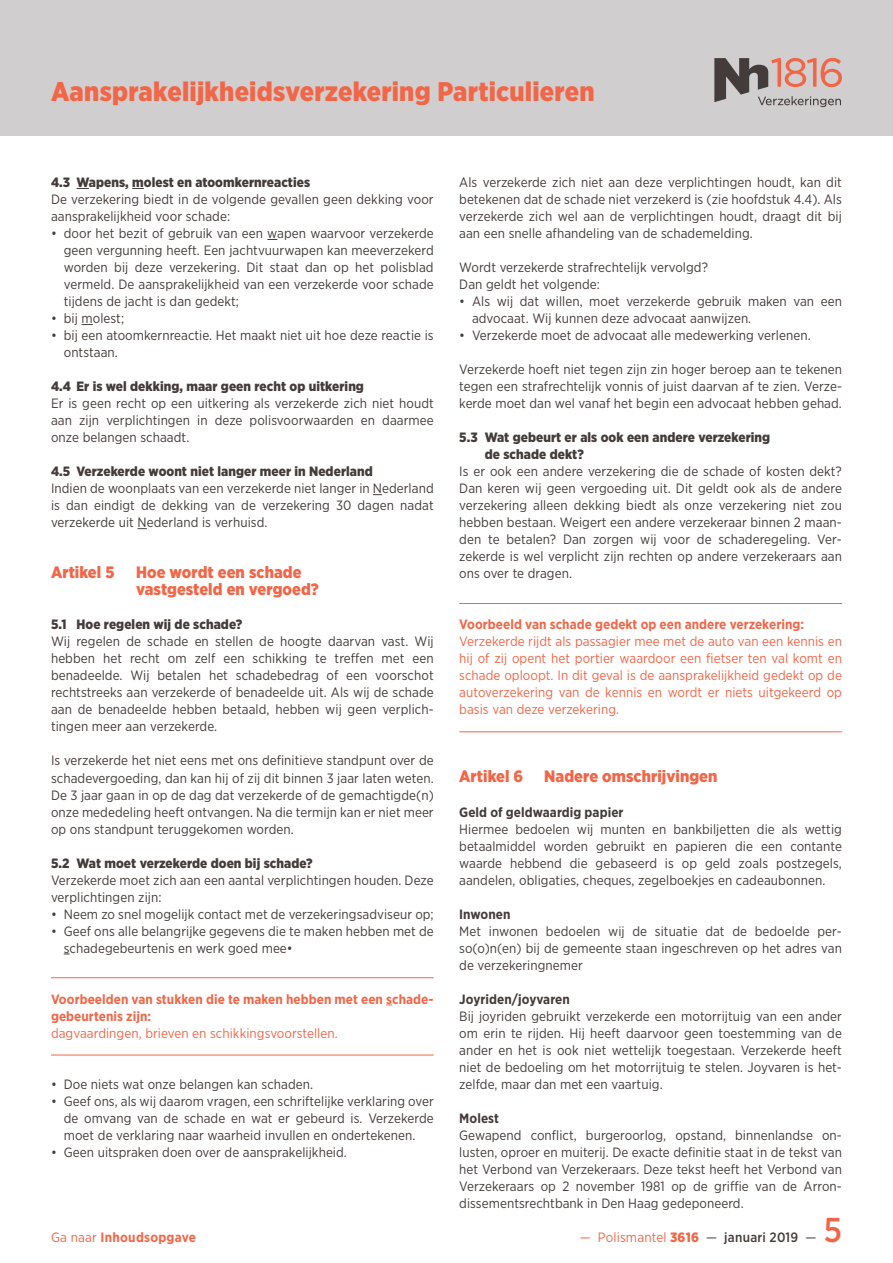
<style>
.page{position:relative;width:893px;height:1263px;background:#fff}
.page>*{position:absolute;margin:0;border:0;box-sizing:border-box;transform-origin:0 0}
.t1{font:500 34.5px "Gotham Narrow";color:#f26648}
.t2{font:900 27px "Gotham Narrow";letter-spacing:.01em;color:#f26648}
.t3{font:900 16.5px/17px "Gotham Narrow";letter-spacing:.005em;color:#f26648}
.t4{font:13.5px/17px "Gotham Narrow";letter-spacing:.005em;color:#443c3a;text-align:justify}
.t5{font:13.5px/17px "Gotham Narrow";letter-spacing:.005em;color:#f26648;text-align:justify}
.t6{font:900 13.5px/17px "Gotham Narrow";letter-spacing:.005em;color:#443c3a}
.t7{font:700 13.5px/17px "Gotham Narrow";letter-spacing:.005em;color:#f26648}
.t8{font:700 13.5px "Gotham Narrow";letter-spacing:.005em;color:#443c3a}
.s1{font-weight:400}
.s2{font-weight:900}
.s3{color:#443c3a}
.s4{font-weight:500;color:#443c3a}
</style>
<div class="page">
<svg style="left:77px;top:188px;width:12px;height:1px"></svg>
<svg style="left:132px;top:188px;width:12px;height:1px"></svg>
<hr style="left:51px;top:977px;width:383px;height:1px;background:#f26648">
<hr style="left:51px;top:1055px;width:383px;height:1px;background:#f26648">
<hr style="left:459px;top:603px;width:383px;height:1px;background:#f26648">
<hr style="left:459px;top:731px;width:383px;height:1px;background:#f26648">
<div style="left:0;top:0;width:893px;height:136px;background:#d0cece"></div>
<svg style="left:714px;top:58px;width:128px;height:49px"></svg>
<h2 class="t2" style="left:51px;top:73px;width:545px">Aansprakelijkheidsverzekering Particulieren</h2>
<p class="t6" style="left:51px;top:174px;width:261px">4.3 Wapens, molest en atoomkernreacties</p>
<p class="t4" style="left:51px;top:191px;width:384px">De verzekering biedt in de volgende gevallen geen dekking voor aansprakelijkheid voor schade:</p>
<p class="t4" style="left:64px;top:225px;width:371px;text-indent:-13px">• door het bezit of gebruik van een wapen waarvoor verzekerde geen vergunning heeft. Een jachtvuurwapen kan meeverzekerd worden bij deze verzekering. Dit staat dan op het polisblad vermeld. De aansprakelijkheid van een verzekerde voor schade tijdens de jacht is dan gedekt;</p>
<p class="t4" style="left:51px;top:310px;width:75px">• bij molest;</p>
<p class="t4" style="left:64px;top:327px;width:371px;text-indent:-13px">• bij een atoomkernreactie. Het maakt niet uit hoe deze reactie is ontstaan.</p>
<p class="t6" style="left:51px;top:378px;width:314px">4.4 Er is wel dekking, maar geen recht op uitkering</p>
<p class="t4" style="left:51px;top:395px;width:384px">Er is geen recht op een uitkering als verzekerde zich niet houdt aan zijn verplichtingen in deze polisvoorwaarden en daarmee onze belangen schaadt.</p>
<p class="t6" style="left:51px;top:463px;width:323px">4.5 Verzekerde woont niet langer meer in Nederland</p>
<p class="t4" style="left:51px;top:480px;width:384px">Indien de woonplaats van een verzekerde niet langer in Nederland is dan eindigt de dekking van de verzekering 30 dagen nadat verzekerde uit Nederland is verhuisd.</p>
<p class="t3" style="left:51px;top:564px;width:65px">Artikel 5</p>
<p class="t3" style="left:136px;top:564px;width:184px">Hoe wordt een schade vastgesteld en vergoed?</p>
<p class="t6" style="left:51px;top:616px;width:193px">5.1 Hoe regelen wij de schade?</p>
<p class="t4" style="left:51px;top:633px;width:384px">Wij regelen de schade en stellen de hoogte daarvan vast. Wij hebben het recht om zelf een schikking te treffen met een benadeelde. Wij betalen het schadebedrag of een voorschot rechtstreeks aan verzekerde of benadeelde uit. Als wij de schade aan de benadeelde hebben betaald, hebben wij geen verplich&shy;tingen meer aan verzekerde.</p>
<p class="t4" style="left:51px;top:752px;width:384px">Is verzekerde het niet eens met ons definitieve standpunt over de schadevergoeding, dan kan hij of zij dit binnen 3 jaar laten weten.<br>De 3 jaar gaan in op de dag dat verzekerde of de gemachtigde(n) onze mededeling heeft ontvangen. Na die termijn kan er niet meer op ons standpunt teruggekomen worden.</p>
<p class="t6" style="left:51px;top:854px;width:263px">5.2 Wat moet verzekerde doen bij schade?</p>
<p class="t4" style="left:51px;top:871px;width:384px">Verzekerde moet zich aan een aantal verplichtingen houden. Deze verplichtingen zijn:</p>
<p class="t4" style="left:51px;top:905px;width:384px">• Neem zo snel mogelijk contact met de verzekeringsadviseur op;</p>
<p class="t4" style="left:64px;top:922px;width:371px;text-indent:-13px">• Geef ons alle belangrijke gegevens die te maken hebben met de schadegebeurtenis en werk goed mee•</p>
<p class="t7" style="left:51px;top:990px;width:384px">Voorbeelden van stukken die te maken hebben met een schade&shy;gebeurtenis zijn:</p>
<p class="t5" style="left:51px;top:1024px;width:288px">dagvaardingen, brieven en schikkingsvoorstellen.</p>
<p class="t4" style="left:51px;top:1075px;width:264px">• Doe niets wat onze belangen kan schaden.</p>
<p class="t4" style="left:64px;top:1092px;width:371px;text-indent:-13px">• Geef ons, als wij daarom vragen, een schriftelijke verklaring over de omvang van de schade en wat er gebeurd is. Verzekerde moet de verklaring naar waarheid invullen en ondertekenen.</p>
<p class="t4" style="left:51px;top:1143px;width:297px">• Geen uitspraken doen over de aansprakelijkheid.</p>
<p class="t7" style="left:51px;top:1228px;width:147px"><span class="s1">Ga naar</span> Inhoudsopgave</p>
<p class="t4" style="left:459px;top:174px;width:384px">Als verzekerde zich niet aan deze verplichtingen houdt, kan dit betekenen dat de schade niet verzekerd is (zie hoofdstuk 4.4). Als verzekerde zich wel aan de verplichtingen houdt, draagt dit bij aan een snelle afhandeling van de schademelding.</p>
<p class="t4" style="left:459px;top:259px;width:250px">Wordt verzekerde strafrechtelijk vervolgd?<br>Dan geldt het volgende:</p>
<p class="t4" style="left:472px;top:293px;width:371px;text-indent:-13px">• Als wij dat willen, moet verzekerde gebruik maken van een advocaat. Wij kunnen deze advocaat aanwijzen.</p>
<p class="t4" style="left:459px;top:327px;width:353px">• Verzekerde moet de advocaat alle medewerking verlenen.</p>
<p class="t4" style="left:459px;top:361px;width:384px">Verzekerde hoeft niet tegen zijn zin hoger beroep aan te tekenen tegen een strafrechtelijk vonnis of juist daarvan af te zien. Verze&shy;kerde moet dan wel vanaf het begin een advocaat hebben gehad.</p>
<p class="t6" style="left:485px;top:429px;width:287px;text-indent:-26px">5.3 Wat gebeurt er als ook een andere verzekering de schade dekt?</p>
<p class="t4" style="left:459px;top:463px;width:384px">Is er ook een andere verzekering die de schade of kosten dekt?<br>Dan keren wij geen vergoeding uit. Dit geldt ook als de andere verzekering alleen dekking biedt als onze verzekering niet zou hebben bestaan. Weigert een andere verzekeraar binnen 2 maan&shy;den te betalen? Dan zorgen wij voor de schaderegeling. Ver&shy;zekerde is wel verplicht zijn rechten op andere verzekeraars aan ons over te dragen.</p>
<p class="t7" style="left:459px;top:616px;width:346px">Voorbeeld van schade gedekt op een andere verzekering:</p>
<p class="t5" style="left:459px;top:633px;width:384px">Verzekerde rijdt als passagier mee met de auto van een kennis en hij of zij opent het portier waardoor een fietser ten val komt en schade oploopt. In dit geval is de aansprakelijkheid gedekt op de autoverzekering van de kennis en wordt er niets uitgekeerd op basis van deze verzekering.</p>
<p class="t3" style="left:459px;top:768px;width:66px">Artikel 6</p>
<p class="t3" style="left:544px;top:768px;width:175px">Nadere omschrijvingen</p>
<p class="t8" style="left:459px;top:803px;width:166px">Geld of geldwaardig papier</p>
<p class="t4" style="left:459px;top:820px;width:384px">Hiermee bedoelen wij munten en bankbiljetten die als wettig betaalmiddel worden gebruikt en papieren die een contante waarde hebbend die gebaseerd is op geld zoals postzegels, aandelen, obligaties, cheques, zegelboekjes en cadeaubonnen.</p>
<p class="t8" style="left:459px;top:905px;width:53px">Inwonen</p>
<p class="t4" style="left:459px;top:922px;width:384px">Met inwonen bedoelen wij de situatie dat de bedoelde per&shy;so(o)n(en) bij de gemeente staan ingeschreven op het adres van de verzekeringnemer</p>
<p class="t8" style="left:459px;top:990px;width:112px">Joyriden/joyvaren</p>
<p class="t4" style="left:459px;top:1007px;width:384px">Bij joyriden gebruikt verzekerde een motorrijtuig van een ander om erin te rijden. Hij heeft daarvoor geen toestemming van de ander en het is ook niet wettelijk toegestaan. Verzekerde heeft niet de bedoeling om het motorrijtuig te stelen. Joyvaren is het&shy;zelfde, maar dan met een vaartuig.</p>
<p class="t8" style="left:459px;top:1109px;width:41px">Molest</p>
<p class="t4" style="left:459px;top:1126px;width:384px">Gewapend conflict, burgeroorlog, opstand, binnenlandse on&shy;lusten, oproer en muiterij. De exacte definitie staat in de tekst van het Verbond van Verzekeraars. Deze tekst heeft het Verbond van Verzekeraars op 2 november 1981 op de griffie van de Arron&shy;dissementsrechtbank in Den Haag gedeponeerd.</p>
<p class="t5" style="left:580px;top:1228px;width:238px">— Polismantel <span class="s2">3616</span> <span class="s3">—</span> <span class="s4">januari 2019</span> <span class="s3">—</span></p>
<h1 class="t1" style="left:824px;top:1208px;width:20px">5</h1>
</div>
